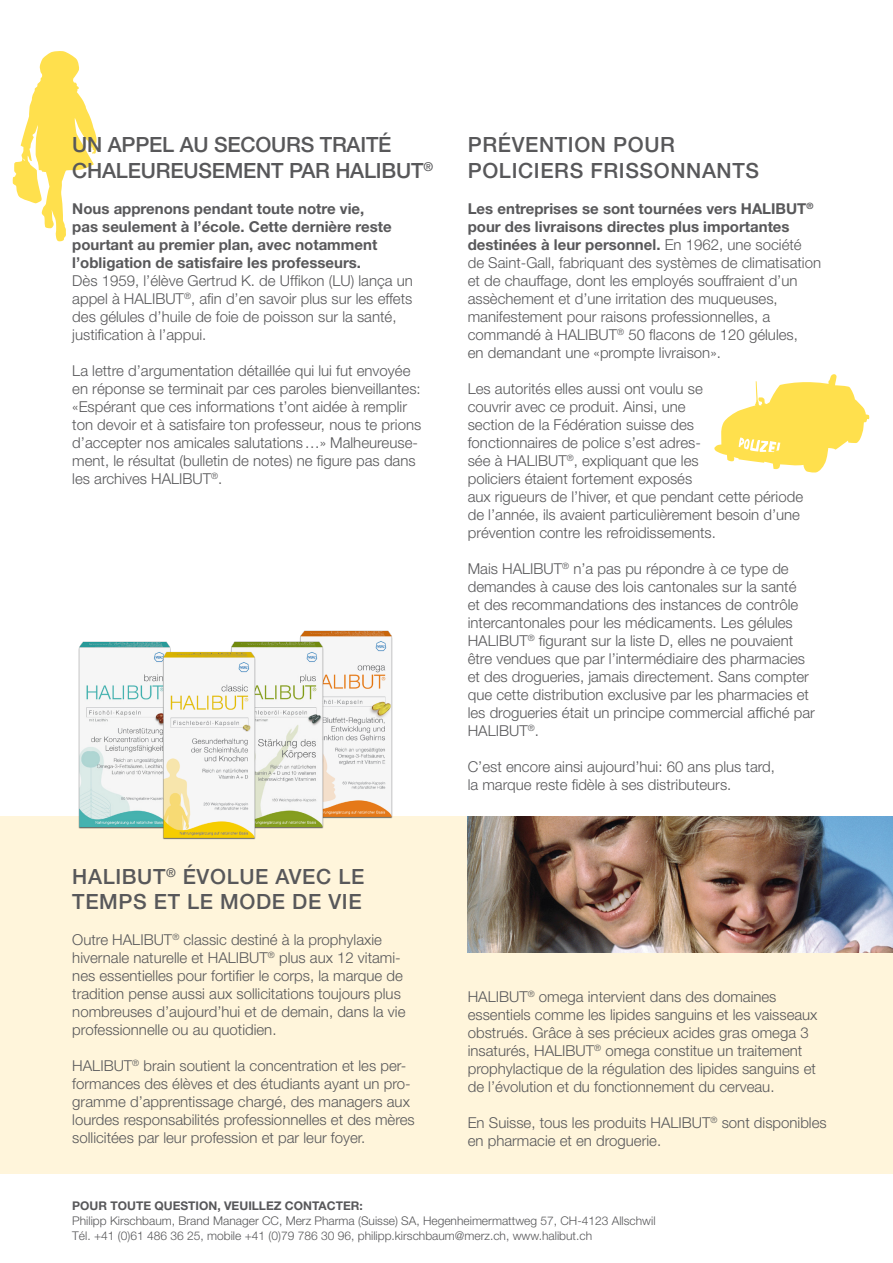
<style>
.page{position:relative;width:893px;height:1263px;background:#fff}
.page>*{position:absolute;margin:0;border:0;box-sizing:border-box;transform-origin:0 0}
.t1{font:500 21px/25.2px "Helvetica Neue";letter-spacing:.03em;color:#58585a}
.t2{font:500 21px/25.2px "Helvetica Neue";letter-spacing:-.01em;color:#58585a}
.t3{font:300 15px/18px "Helvetica Neue";color:#58585a}
.t4{font:300 12px "Helvetica Neue";color:#58585a}
.t5{font:700 12px "Helvetica Neue";color:#58585a}
.s1{font-weight:700}
</style>
<div class="page">
<svg style="left:13px;top:51px;width:84px;height:191px"></svg>
<div style="left:0;top:816px;width:893px;height:358px;background:#fff5db"></div>
<img style="left:468px;top:816px;width:425px;height:136px">
<svg style="left:714px;top:374px;width:155px;height:99px"></svg>
<img style="left:358px;top:630px;width:35px;height:189px">
<img style="left:289px;top:630px;width:69px;height:199px">
<img style="left:78px;top:641px;width:50px;height:188px">
<img style="left:128px;top:641px;width:161px;height:199px">
<p class="t2" style="left:72px;top:132px;width:362px">UN APPEL AU SECOURS TRAITÉ<br>CHALEUREUSEMENT PAR HALIBUT<sup>®</sup></p>
<p class="t3" style="left:72px;top:199px;width:342px"><span class="s1">Nous apprenons pendant toute notre vie,<br>pas seulement à l’école. Cette dernière reste pourtant au premier plan, avec notamment l’obligation de satisfaire les professeurs.<br></span>Dès 1959, l’élève Gertrud K. de Uffikon (LU) lança un appel à HALIBUT<sup>®</sup>, afin d’en savoir plus sur les effets des gélules d’huile de foie de poisson sur la santé, justification à l’appui.</p>
<p class="t3" style="left:72px;top:361px;width:350px">La lettre d’argumentation détaillée qui lui fut envoyée en réponse se terminait par ces paroles bienveillantes: «Espérant que ces informations t’ont aidée à remplir ton devoir et à satisfaire ton professeur, nous te prions d’accepter nos amicales salutations…» Malheureuse&shy;ment, le résultat (bulletin de notes) ne figure pas dans les archives HALIBUT<sup>®</sup>.</p>
<p class="t1" style="left:72px;top:863px;width:294px">HALIBUT<sup>®</sup> ÉVOLUE AVEC LE<br>TEMPS ET LE MODE DE VIE</p>
<p class="t3" style="left:72px;top:930px;width:335px">Outre HALIBUT<sup>®</sup> classic destiné à la prophylaxie hivernale naturelle et HALIBUT<sup>®</sup> plus aux 12 vitami&shy;nes essentielles pour fortifier le corps, la marque de tradition pense aussi aux sollicitations toujours plus nombreuses d’aujourd’hui et de demain, dans la vie professionnelle ou au quotidien.</p>
<p class="t3" style="left:72px;top:1056px;width:344px">HALIBUT<sup>®</sup> brain soutient la concentration et les per&shy;formances des élèves et des étudiants ayant un pro&shy;gramme d’apprentissage chargé, des managers aux lourdes responsabilités professionnelles et des mères sollicitées par leur profession et par leur foyer.</p>
<p class="t1" style="left:468px;top:132px;width:293px">PRÉVENTION POUR<br>POLICIERS FRISSONNANTS</p>
<p class="t3" style="left:468px;top:199px;width:355px"><span class="s1">Les entreprises se sont tournées vers HALIBUT</span><sup>® </sup><span class="s1">pour des livraisons directes plus importantes destinées à leur personnel.</span> En 1962, une société de Saint-Gall, fabriquant des systèmes de climatisation et de chauffage, dont les employés souffraient d’un assèchement et d’une irritation des muqueuses, manifestement pour raisons professionnelles, a commandé à HALIBUT<sup>®</sup> 50 flacons de 120 gélules,<br>en demandant une «prompte livraison».</p>
<p class="t3" style="left:468px;top:379px;width:337px">Les autorités elles aussi ont voulu se<br>couvrir avec ce produit. Ainsi, une<br>section de la Fédération suisse des<br>fonctionnaires de police s’est adres-<br>sée à HALIBUT<sup>®</sup>, expliquant que les<br>policiers étaient fortement exposés<br>aux rigueurs de l’hiver, et que pendant cette période de l’année, ils avaient particulièrement besoin d’une prévention contre les refroidissements.</p>
<p class="t3" style="left:468px;top:559px;width:349px">Mais HALIBUT<sup>®</sup> n’a pas pu répondre à ce type de demandes à cause des lois cantonales sur la santé<br>et des recommandations des instances de contrôle intercantonales pour les médicaments. Les gélules HALIBUT<sup>®</sup> figurant sur la liste D, elles ne pouvaient être vendues que par l’intermédiaire des pharmacies et des drogueries, jamais directement. Sans compter que cette distribution exclusive par les pharmacies et les drogueries était un principe commercial affiché par HALIBUT<sup>®</sup>.</p>
<p class="t3" style="left:468px;top:757px;width:309px">C’est encore ainsi aujourd’hui: 60 ans plus tard, la marque reste fidèle à ses distributeurs.</p>
<p class="t3" style="left:468px;top:987px;width:351px">HALIBUT<sup>®</sup> omega intervient dans des domaines essentiels comme les lipides sanguins et les vaisseaux obstrués. Grâce à ses précieux acides gras omega 3 insaturés, HALIBUT<sup>®</sup> omega constitue un traitement prophylactique de la régulation des lipides sanguins et de l’évolution et du fonctionnement du cerveau.</p>
<p class="t3" style="left:468px;top:1113px;width:360px">En Suisse, tous les produits HALIBUT<sup>®</sup> sont disponibles en pharmacie et en droguerie.</p>
<p class="t5" style="left:72px;top:1198px;width:292px">POUR TOUTE QUESTION, VEUILLEZ CONTACTER:</p>
<p class="t4" style="left:72px;top:1213px;width:585px">Philipp Kirschbaum, Brand Manager CC, Merz Pharma (Suisse) SA, Hegenheimermattweg 57, CH-4123 Allschwil</p>
<p class="t4" style="left:72px;top:1228px;width:521px">Tél. +41 (0)61 486 36 25, mobile +41 (0)79 786 30 96, philipp.kirschbaum@merz.ch, www.halibut.ch</p>
</div>
